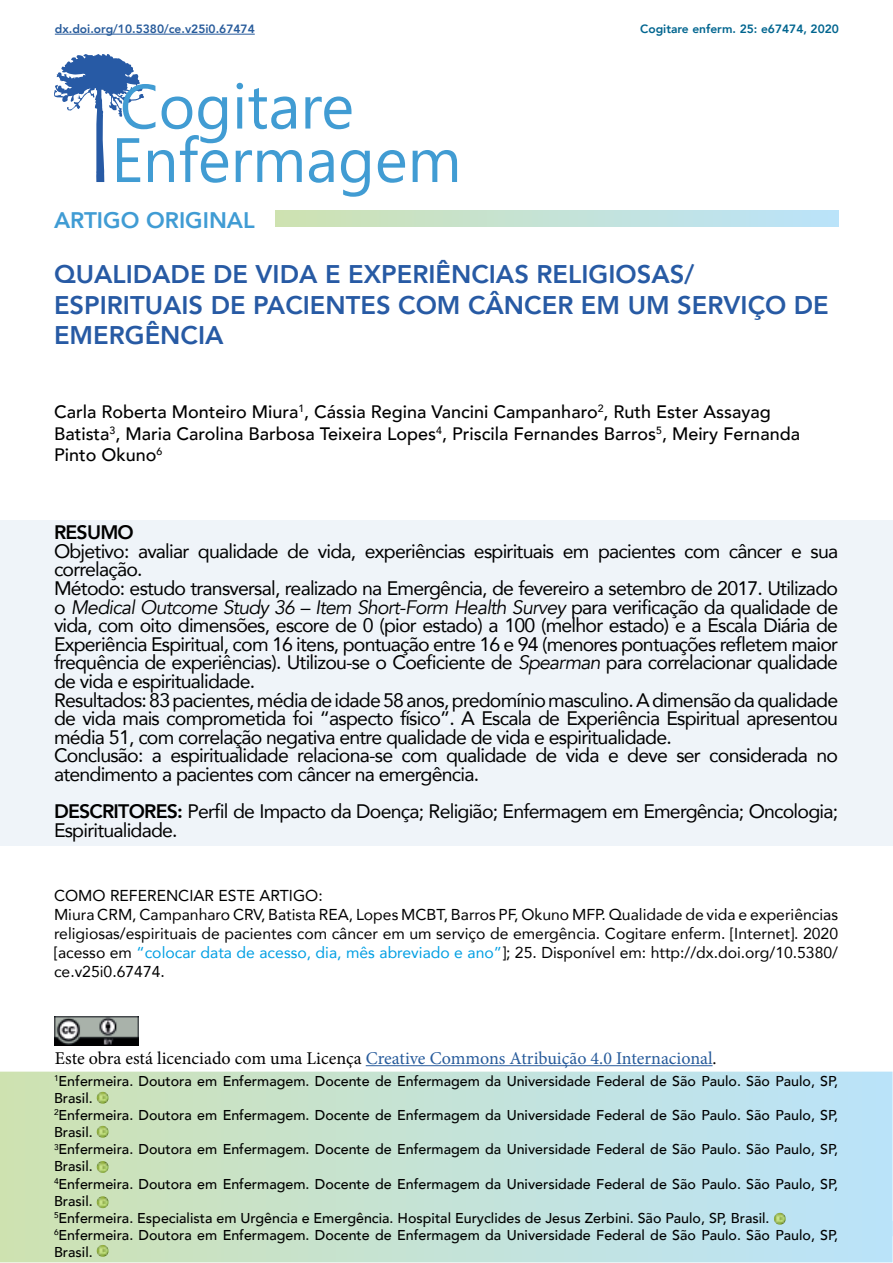
<style>
.page{position:relative;width:893px;height:1263px;background:#fff}
.page>*{position:absolute;margin:0;border:0;box-sizing:border-box;transform-origin:0 0}
.t1{font:800 25.5px/30.6px "Avenir";color:#275aa4}
.t2{font:800 22.5px "Avenir";color:#409cd4}
.t3{font:19.5px/18.6px "Avenir";letter-spacing:-.04em;color:#000}
.t4{font:800 19.5px "Avenir";letter-spacing:-.04em;color:#000}
.t5{font:500 18px/21.6px "Avenir";color:#000}
.t6{font:18px "Minion Pro";color:#275b9b}
.t7{font:15.75px/18.9px "Avenir";color:#000}
.t8{font:500 14.25px/17.1px "Avenir";color:#000}
.t9{font:800 12px "Avenir";color:#275b9b}
.t10{font:800 12px "Avenir";color:#00658f}
.s1{font-style:italic}
.s2{font-weight:800}
.s3{color:#009fe3}
.s4{color:#000}
</style>
<div class="page">
<svg style="left:236px;top:150px;width:66px;height:32px"></svg>
<svg style="left:309px;top:150px;width:25px;height:33px"></svg>
<svg style="left:341px;top:150px;width:29px;height:47px"></svg>
<svg style="left:378px;top:150px;width:27px;height:33px"></svg>
<svg style="left:413px;top:150px;width:44px;height:32px"></svg>
<svg style="left:54px;top:54px;width:174px;height:129px"></svg>
<svg style="left:237px;top:83px;width:6px;height:46px"></svg>
<svg style="left:249px;top:88px;width:47px;height:41px"></svg>
<svg style="left:305px;top:97px;width:46px;height:32px"></svg>
<hr style="left:55px;top:34px;width:200px;height:1px;background:#275b9b">
<div style="left:276px;top:210px;width:563px;height:17px;background:linear-gradient(to right,#cee2b2,#bae3fb)"></div>
<div style="left:0;top:520px;width:893px;height:326px;background:#eff4f9"></div>
<svg style="left:0;top:1071px;width:892px;height:191px;background:#c4e2d6"></svg>
<svg style="left:97px;top:1245px;width:12px;height:12px"></svg>
<svg style="left:97px;top:1092px;width:12px;height:12px"></svg>
<svg style="left:97px;top:1126px;width:12px;height:12px"></svg>
<svg style="left:97px;top:1161px;width:12px;height:12px"></svg>
<svg style="left:0;top:1196px;width:892px;height:40px;background:#c4e2d5"></svg>
<img style="left:55px;top:1016px;width:83px;height:29px">
<hr style="left:366px;top:1065px;width:347px;height:1px;background:#275b9b">
<p class="t9" style="left:55px;top:20px;width:201px">dx.doi.org/10.5380/ce.v25i0.67474</p>
<p class="t10" style="left:640px;top:20px;width:200px">Cogitare enferm. 25: e67474, 2020</p>
<p class="t2" style="left:54px;top:202px;width:202px">ARTIGO ORIGINAL</p>
<h1 class="t1" style="left:54px;top:259px;width:776px">QUALIDADE DE VIDA E EXPERIÊNCIAS RELIGIOSAS/<br>ESPIRITUAIS DE PACIENTES COM CÂNCER EM UM SERVIÇO DE<br>EMERGÊNCIA</h1>
<p class="t5" style="left:54px;top:400px;width:747px">Carla Roberta Monteiro Miura<sup>1</sup>, Cássia Regina Vancini Campanharo<sup>2</sup>, Ruth Ester Assayag<br>Batista<sup>3</sup>, Maria Carolina Barbosa Teixeira Lopes<sup>4</sup>, Priscila Fernandes Barros<sup>5</sup>, Meiry Fernanda<br>Pinto Okuno<sup>6</sup></p>
<p class="t4" style="left:54px;top:517px;width:81px">RESUMO</p>
<p class="t3" style="left:54px;top:541px;width:786px">Objetivo: avaliar qualidade de vida, experiências espirituais em pacientes com câncer e sua correlação.<br>Método: estudo transversal, realizado na Emergência, de fevereiro a setembro de 2017. Utilizado o <span class="s1">Medical Outcome Study 36 – Item Short-Form Health Survey</span> para verificação da qualidade de vida, com oito dimensões, escore de 0 (pior estado) a 100 (melhor estado) e a Escala Diária de Experiência Espiritual, com 16 itens, pontuação entre 16 e 94 (menores pontuações refletem maior frequência de experiências). Utilizou-se o Coeficiente de <span class="s1">Spearman</span> para correlacionar qualidade de vida e espiritualidade.<br>Resultados: 83 pacientes, média de idade 58 anos, predomínio masculino. A dimensão da qualidade de vida mais comprometida foi “aspecto físico”. A Escala de Experiência Espiritual apresentou média 51, com correlação negativa entre qualidade de vida e espiritualidade.<br>Conclusão: a espiritualidade relaciona-se com qualidade de vida e deve ser considerada no atendimento a pacientes com câncer na emergência.</p>
<p class="t3" style="left:54px;top:801px;width:786px"><span class="s2">DESCRITORES:</span> Perfil de Impacto da Doença; Religião; Enfermagem em Emergência; Oncologia;<br>Espiritualidade.</p>
<p class="t7" style="left:54px;top:886px;width:786px">COMO REFERENCIAR ESTE ARTIGO:<br>Miura CRM, Campanharo CRV, Batista REA, Lopes MCBT, Barros PF, Okuno MFP. Qualidade de vida e experiências religiosas/espirituais de pacientes com câncer em um serviço de emergência. Cogitare enferm. [Internet]. 2020 [acesso em <span class="s3">“colocar data de acesso, dia, mês abreviado e ano”</span>]; 25. Disponível em: http://dx.doi.org/10.5380/ ce.v25i0.67474.</p>
<p class="t6" style="left:55px;top:1046px;width:663px"><span class="s4">Este obra está licenciado com uma Licença</span> Creative Commons Atribuição 4.0 Internacional<span class="s4">.</span></p>
<p class="t8" style="left:54px;top:1071px;width:786px"><sup>1</sup>Enfermeira. Doutora em Enfermagem. Docente de Enfermagem da Universidade Federal de São Paulo. São Paulo, SP, Brasil.<br><sup>2</sup>Enfermeira. Doutora em Enfermagem. Docente de Enfermagem da Universidade Federal de São Paulo. São Paulo, SP, Brasil.<br><sup>3</sup>Enfermeira. Doutora em Enfermagem. Docente de Enfermagem da Universidade Federal de São Paulo. São Paulo, SP, Brasil.<br><sup>4</sup>Enfermeira. Doutora em Enfermagem. Docente de Enfermagem da Universidade Federal de São Paulo. São Paulo, SP, Brasil.<br><sup>5</sup>Enfermeira. Especialista em Urgência e Emergência. Hospital Euryclides de Jesus Zerbini. São Paulo, SP, Brasil.<br><sup>6</sup>Enfermeira. Doutora em Enfermagem. Docente de Enfermagem da Universidade Federal de São Paulo. São Paulo, SP, Brasil.</p>
</div>
